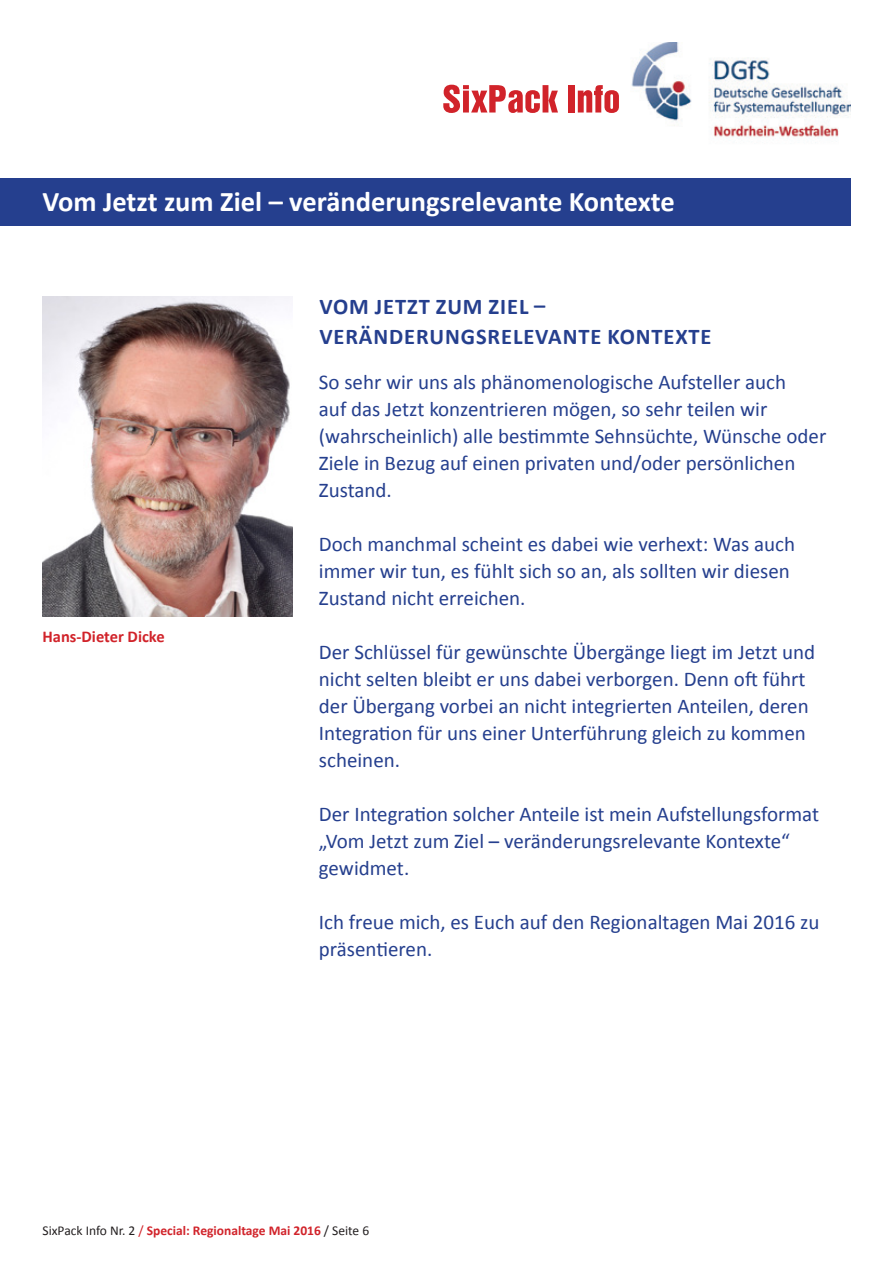
<style>
.page{position:relative;width:893px;height:1263px;background:#fff}
.page>*{position:absolute;margin:0;border:0;box-sizing:border-box;transform-origin:0 0}
.t1{font:700 28.5px "Calibri";color:#fff}
.t2{font:700 22.5px "Calibri";letter-spacing:.04em;color:#253f8e}
.t3{font:21px/27px "Calibri";color:#253f8e}
.t4{font:700 16.5px "Calibri";color:#d1232a}
.t5{font:700 13.5px "Calibri";color:#d1232a}
.s1{font-weight:400;color:#231f20}
.s2{font-weight:400}
</style>
<div class="page">
<img style="left:631px;top:43px;width:219px;height:94px">
<svg style="left:443px;top:85px;width:115px;height:28px"></svg>
<div style="left:568px;top:85px;width:7px;height:28px;background:#d1232a"></div>
<svg style="left:578px;top:85px;width:41px;height:28px"></svg>
<div style="left:0;top:179px;width:850px;height:47px;background:#253f8e"></div>
<img style="left:43px;top:297px;width:250px;height:320px">
<h1 class="t1" style="left:43px;top:183px;width:634px">Vom Jetzt zum Ziel – veränderungsrelevante Kontexte</h1>
<p class="t4" style="left:43px;top:626px;width:124px">Hans-Dieter Dicke</p>
<p class="t2" style="left:319px;top:292px;width:77px">Vom Jetzt</p>
<p class="t2" style="left:436px;top:292px;width:16px">zum</p>
<p class="t2" style="left:489px;top:292px;width:58px">Ziel –</p>
<p class="t2" style="left:319px;top:322px;width:141px">Veränderungsr</p>
<p class="t2" style="left:501px;top:322px;width:212px">elevante Kontexte</p>
<p class="t3" style="left:319px;top:368px;width:509px">So sehr wir uns als phänomenologische Aufsteller auch<br>auf das Jetzt konzentrieren mögen, so sehr teilen wir (wahrscheinlich) alle bestimmte Sehnsüchte, Wünsche oder Ziele in Bezug auf einen privaten und/oder persönlichen Zustand.</p>
<p class="t3" style="left:319px;top:530px;width:478px">Doch manchmal scheint es dabei wie verhext: Was auch immer wir tun, es fühlt sich so an, als sollten wir diesen<br>Zustand nicht erreichen.</p>
<p class="t3" style="left:319px;top:638px;width:498px">Der Schlüssel für gewünschte Übergänge liegt im Jetzt und nicht selten bleibt er uns dabei verborgen. Denn oft führt der Übergang vorbei an nicht integrierten Anteilen, deren Integration für uns einer Unterführung gleich zu kommen scheinen.</p>
<p class="t3" style="left:319px;top:800px;width:502px">Der Integration solcher Anteile ist mein Aufstellungsformat „Vom Jetzt zum Ziel – veränderungsrelevante Kontexte“ gewidmet.</p>
<p class="t3" style="left:319px;top:908px;width:502px">Ich freue mich, es Euch auf den Regionaltagen Mai 2016 zu präsentieren.</p>
<p class="t5" style="left:43px;top:1222px;width:328px"><span class="s1">SixPack Info Nr. 2</span> <span class="s2">/</span> Special: Regionaltage Mai 2016 <span class="s1">/ Seite 6</span></p>
</div>
